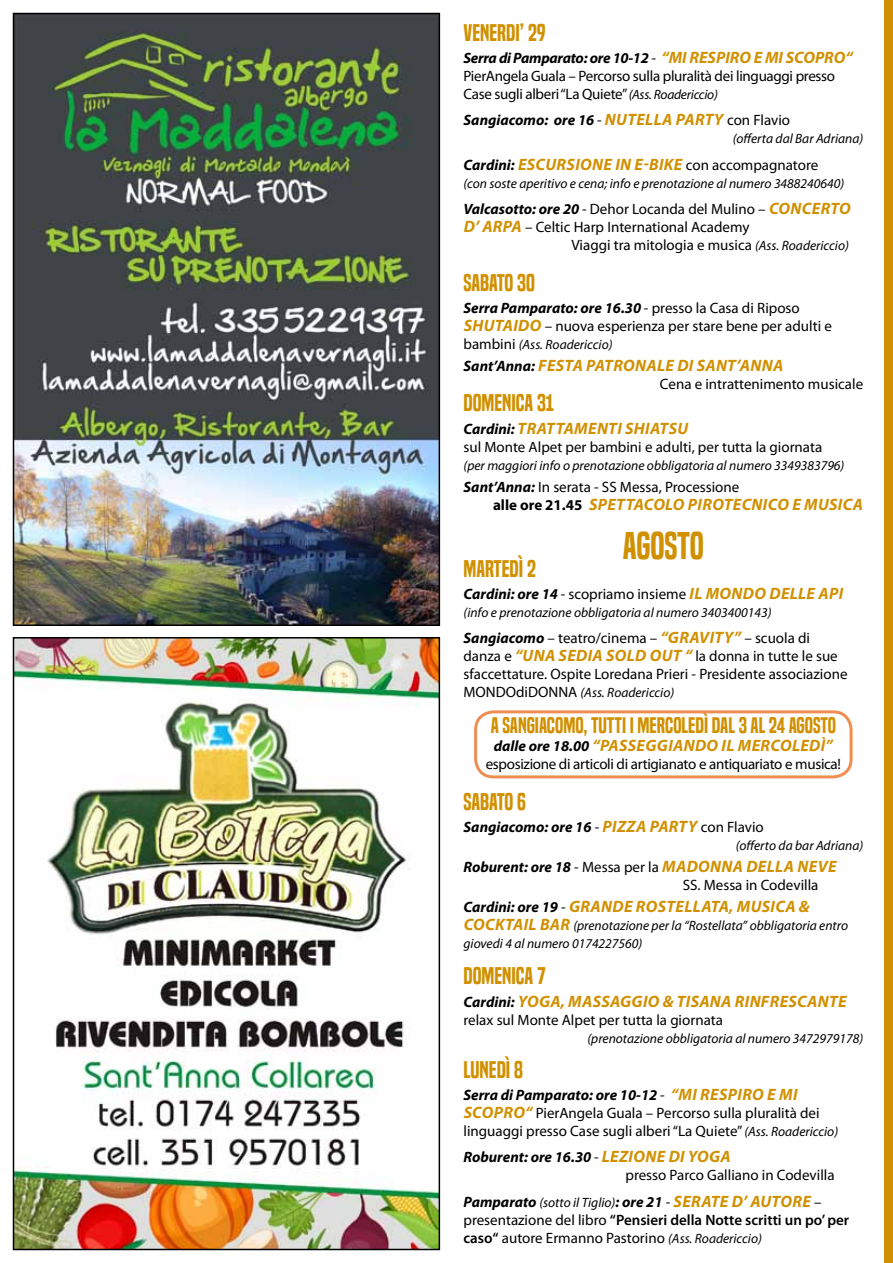
<style>
.page{position:relative;width:893px;height:1263px;background:#fff}
.page>*{position:absolute;margin:0;border:0;box-sizing:border-box;transform-origin:0 0}
.t1{font:36px "Built Titling Sb";letter-spacing:-.01em;color:#d19000}
.t2{font:22.5px "Built Titling Sb";color:#d19000}
.t3{font:21px "Built Titling Sb";color:#d19000}
.t4{font:italic 700 16.5px "Myriad Pro";letter-spacing:.02em;color:#d19000}
.t5{font:15px/18px "Myriad Pro";color:#000}
.t6{font:15px/18px "Myriad Pro";letter-spacing:-.02em;color:#000}
.t7{font:italic 700 15px "Myriad Pro";color:#000}
.t8{font:italic 13.5px/18px "Myriad Pro";color:#000}
.s1{font-weight:700;font-style:italic}
.s2{font-weight:700;font-style:italic;font-size:16.5px;color:#d19000}
.s3{font-style:italic;font-size:13.5px}
.s4{font-weight:400;font-style:normal}
.s5{font-size:16.5px;color:#d19000}
.s6{font-size:15px;color:#000}
.s7{font-weight:400;font-style:normal;font-size:15px;color:#000}
.s8{font-style:normal;font-size:15px}
.s9{font-style:normal;font-size:15px;color:#000}
.s10{font-weight:700;font-size:16.5px;color:#d19000}
.s11{font-weight:600}
</style>
<div class="page">
<div style="left:884px;top:0;width:9px;height:1263px;background:#d19000"></div>
<div style="left:474px;top:710px;width:379px;height:68px;border:3px solid #f08e51;border-radius:18px"></div>
<img style="left:16px;top:640px;width:421px;height:607px">
<div style="left:13px;top:637px;width:427px;height:613px;border:2px solid #000"></div>
<img style="left:16px;top:16px;width:421px;height:607px">
<div style="left:13px;top:13px;width:427px;height:613px;border:2px solid #000"></div>
<h2 class="t2" style="left:463px;top:19px;width:84px">VENERDI’ 29</h2>
<p class="t6" style="left:463px;top:49px;width:391px"><span class="s1">SERRA DI PAMPARATO: ORE 10-12</span> - <span class="s2">“MI RESPIRO E MI SCOPRO“<br></span>PierAngela Guala – Percorso sulla pluralità dei linguaggi presso<br>Case sugli alberi “La Quiete” <span class="s3">(Ass. Roadericcio)</span></p>
<p class="t7" style="left:463px;top:110px;width:328px">SANGIACOMO: ORE 16 <span class="s4">-</span> <span class="s5">NUTELLA PARTY</span> <span class="s4">con Flavio</span></p>
<p class="t8" style="left:733px;top:130px;width:132px">(offerta dal Bar Adriana)</p>
<p class="t4" style="left:463px;top:154px;width:356px"><span class="s6">CARDINI:</span> ESCURSIONE IN E-BIKE <span class="s7">con accompagnatore</span></p>
<p class="t8" style="left:463px;top:174px;width:382px">(con soste aperitivo e cena; info e prenotazione al numero 3488240640)</p>
<p class="t5" style="left:463px;top:200px;width:389px"><span class="s1">VALCASOTTO: ORE 20</span> - Dehor Locanda del Mulino – <span class="s2">CONCERTO</span></p>
<p class="t5" style="left:464px;top:218px;width:287px"><span class="s2">D’ ARPA</span> – Celtic Harp International Academy</p>
<p class="t5" style="left:571px;top:236px;width:279px">Viaggi tra mitologia e musica <span class="s3">(Ass. Roadericcio)</span></p>
<h2 class="t2" style="left:463px;top:269px;width:73px">SABATO 30</h2>
<p class="t5" style="left:463px;top:299px;width:370px"><span class="s1">SERRA PAMPARATO: ORE 16.30</span> - presso la Casa di Riposo<br><span class="s2">SHUTAIDO</span> – nuova esperienza per stare bene per adulti e</p>
<p class="t8" style="left:463px;top:335px;width:151px"><span class="s8">bambini</span> (Ass. Roadericcio)</p>
<p class="t4" style="left:463px;top:355px;width:321px"><span class="s6">SANT’ANNA:</span> FESTA PATRONALE DI SANT’ANNA</p>
<p class="t5" style="left:660px;top:375px;width:205px">Cena e intrattenimento musicale</p>
<h2 class="t2" style="left:463px;top:390px;width:92px">DOMENICA 31</h2>
<p class="t7" style="left:463px;top:419px;width:65px">CARDINI: <span class="s5">TRATTAM</span></p>
<p class="t4" style="left:588px;top:417px;width:48px">ENTI SHIATSU</p>
<p class="t5" style="left:463px;top:437px;width:360px">sul Monte Alpet per bambini e adulti, per tutta la giornata</p>
<p class="t8" style="left:463px;top:456px;width:382px">(per maggiori info o prenotazione obbligatoria al numero 3349383796)</p>
<p class="t5" style="left:463px;top:478px;width:277px"><span class="s1">SANT’ANNA:</span> In serata - SS Messa, Processione</p>
<p class="t4" style="left:493px;top:494px;width:372px"><span class="s9">alle ore 21.45</span> SPETTACOLO PIROTECNICO E MUSICA</p>
<h1 class="t1" style="left:623px;top:524px;width:83px">AGOSTO</h1>
<h2 class="t2" style="left:463px;top:555px;width:74px">MARTEDÌ 2</h2>
<p class="t5" style="left:463px;top:585px;width:381px"><span class="s1">CARDINI: ORE 14</span> - scopriamo insieme <span class="s2">IL MONDO DELLE API</span></p>
<p class="t8" style="left:463px;top:603px;width:309px">(info e prenotazione obbligatoria al numero 3403400143)</p>
<p class="t5" style="left:463px;top:629px;width:385px"><span class="s1">SANGIACOMO</span> – teatro/cinema – <span class="s2">“GRAVITY”</span> – scuola di danza e <span class="s2">“UNA SEDIA SOLD OUT “</span> la donna in tutte le sue sfaccettature. Ospite Loredana Prieri - Presidente associazione</p>
<p class="t8" style="left:463px;top:684px;width:212px"><span class="s8">MONDOdiDONNA</span> (Ass. Roadericcio)</p>
<h3 class="t3" style="left:491px;top:713px;width:347px">A SANGIACOMO, TUTTI I MERCOLEDÌ DAL 3 AL 24 AGOSTO</h3>
<p class="t4" style="left:494px;top:735px;width:341px"><span class="s6">DALLE ORE 18.00</span> “PASSEGGIANDO IL MERCOLEDÌ”</p>
<p class="t6" style="left:486px;top:755px;width:357px">esposizione di articoli di artigianato e antiquariato e musica!</p>
<h2 class="t2" style="left:463px;top:788px;width:64px">SABATO 6</h2>
<p class="t7" style="left:463px;top:817px;width:302px">SANGIACOMO: ORE 16 <span class="s4">-</span> <span class="s5">PIZZA PARTY</span> <span class="s4">con Flavio</span></p>
<p class="t8" style="left:736px;top:836px;width:129px">(offerto da bar Adriana)</p>
<p class="t7" style="left:463px;top:857px;width:212px">ROBURENT: ORE 18 <span class="s4">- Messa per la</span> <span class="s5">MADONNA</span></p>
<p class="t4" style="left:746px;top:856px;width:31px">DELLA</p>
<p class="t4" style="left:797px;top:856px;width:41px">NEVE</p>
<p class="t5" style="left:683px;top:876px;width:137px">SS. Messa in Codevilla</p>
<p class="t7" style="left:463px;top:898px;width:118px">CARDINI: ORE 19 <span class="s4">-</span> <span class="s5">GRAND</span></p>
<p class="t4" style="left:624px;top:896px;width:23px">E ROST</p>
<p class="t4" style="left:676px;top:896px;width:19px">ELLATA</p>
<p class="t4" style="left:729px;top:896px;width:19px">, MUSICA</p>
<p class="t4" style="left:799px;top:896px;width:12px">&amp;</p>
<p class="t4" style="left:464px;top:914px;width:12px">COCK</p>
<p class="t8" style="left:463px;top:917px;width:386px;text-indent:42px"><span class="s10">TAIL BAR</span> (prenotazione per la “Rostellata” obbligatoria entro giovedi 4 al numero 0174227560)</p>
<h2 class="t2" style="left:463px;top:963px;width:84px">DOMENICA 7</h2>
<p class="t4" style="left:463px;top:990px;width:384px"><span class="s6">CARDINI:</span> YOGA, MASSAGGIO &amp; TISANA RINFRESCANTE</p>
<p class="t5" style="left:463px;top:1010px;width:261px">relax sul Monte Alpet per tutta la giornata</p>
<p class="t8" style="left:587px;top:1029px;width:277px">(prenotazione obbligatoria al numero 3472979178)</p>
<h2 class="t2" style="left:463px;top:1056px;width:61px">LUNEDÌ 8</h2>
<p class="t5" style="left:463px;top:1086px;width:376px"><span class="s1">SERRA DI PAMPARATO: ORE 10-12</span> - <span class="s2">“MI RESPIRO E MI<br>SCOPRO“</span> PierAngela Guala – Percorso sulla pluralità dei linguaggi presso Case sugli alberi “La Quiete” <span class="s3">(Ass. Roadericcio)</span></p>
<p class="t7" style="left:463px;top:1148px;width:167px">ROBURENT: ORE 16.30 <span class="s4">-</span> <span class="s5">LEZION</span></p>
<p class="t4" style="left:657px;top:1146px;width:43px">E DI YOGA</p>
<p class="t5" style="left:463px;top:1162px;width:373px;line-height:26.5px;text-indent:162px">presso Parco Galliano in Codevilla<br><span class="s1">PAMPARATO</span> <span class="s3">(sotto il Tiglio)</span><span class="s1">: ORE 21</span> - <span class="s2">SERATE D’ AUTORE</span> –</p>
<p class="t5" style="left:463px;top:1211px;width:387px">presentazione del libro <span class="s11">“Pensieri della Notte scritti un po’ per caso“</span> autore Ermanno Pastorino <span class="s3">(Ass. Roadericcio)</span></p>
</div>
